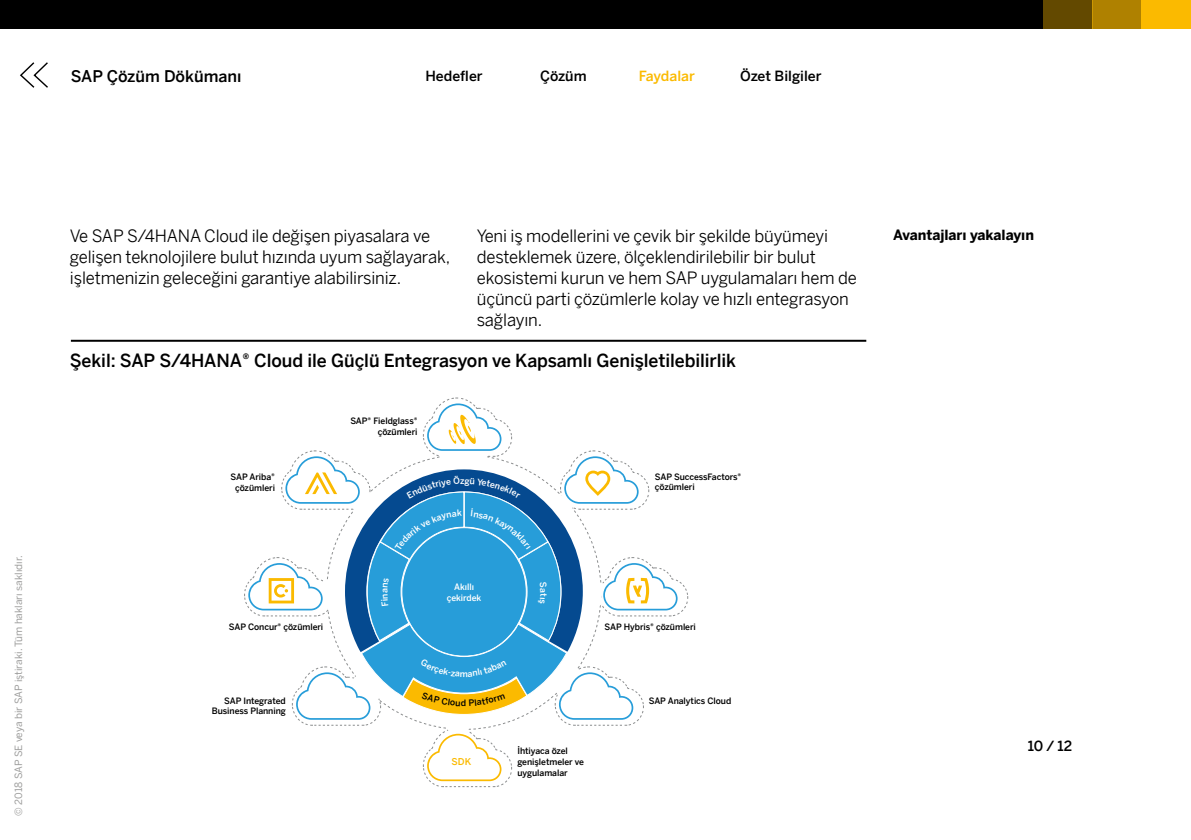
<style>
.page{position:relative;width:1191px;height:840px;background:#fff}
.page>*{position:absolute;margin:0;border:0;box-sizing:border-box;transform-origin:0 0}
.t1{font:500 18px "Benton Sans";letter-spacing:-.005em;color:#000}
.t2{font:17px/21px "Benton Sans";letter-spacing:-.01em;color:#000}
.t3{font:500 16px "Benton Sans";color:#000}
.t4{font:500 14px "Benton Sans";color:#000}
.t5{font:700 14px "Benton Sans";letter-spacing:-.005em;color:#000}
.t6{font:500 14px "Benton Sans";color:#fbba00}
.t7{font:10px "Benton Sans";color:#9d9d9c}
.t8{font:500 9.4px "Benton Sans";color:#fbba00}
.t9{font:500 8.8px/10.8px "Benton Sans";letter-spacing:-.005em;color:#000}
.t10{font:500 8.8px/10.8px "Benton Sans";letter-spacing:-.005em;color:#fff;text-align:center}
</style>
<div class="page">
<div style="left:0;top:0;width:1191px;height:28px;background:#000"></div>
<div style="left:1141px;top:0;width:50px;height:28px;background:#fbba00"></div>
<div style="left:1092px;top:0;width:49px;height:28px;background:#af8100"></div>
<div style="left:1043px;top:0;width:49px;height:28px;background:#634900"></div>
<svg style="left:20px;top:62px;width:28px;height:26px"></svg>
<hr style="left:71px;top:339px;width:795px;height:2px;background:#000">
<svg style="left:244px;top:397px;width:444px;height:389px"></svg>
<p class="t3" style="left:71px;top:62px;width:172px">SAP Çözüm Dökümanı</p>
<p class="t4" style="left:425px;top:64px;width:59px">Hedefler</p>
<p class="t4" style="left:540px;top:64px;width:48px">Çözüm</p>
<p class="t6" style="left:639px;top:64px;width:58px">Faydalar</p>
<p class="t4" style="left:740px;top:64px;width:83px">Özet Bilgiler</p>
<p class="t7" style="left:11px;top:815px;width:261px;rotate:-90deg">© 2018 SAP SE veya bir SAP iştiraki. Tüm hakları saklıdır.</p>
<p class="t2" style="left:70px;top:223px;width:382px">Ve SAP S/4HANA Cloud ile değişen piyasalara ve gelişen teknolojilere bulut hızında uyum sağlayarak, işletmenizin geleceğini garantiye alabilirsiniz.</p>
<p class="t2" style="left:477px;top:223px;width:381px">Yeni iş modellerini ve çevik bir şekilde büyümeyi desteklemek üzere, ölçeklendirilebilir bir bulut ekosistemi kurun ve hem SAP uygulamaları hem de üçüncü parti çözümlerle kolay ve hızlı entegrasyon sağlayın.</p>
<p class="t5" style="left:893px;top:222px;width:142px">Avantajları yakalayın</p>
<p class="t1" style="left:70px;top:345px;width:667px">Şekil: SAP S/4HANA® Cloud ile Güçlü Entegrasyon ve Kapsamlı Genişletilebilirlik</p>
<p class="t9" style="left:231px;top:470px;width:46px;text-align:center">SAP Ariba® çözümleri</p>
<p class="t9" style="left:350px;top:414px;width:69px;text-align:right">SAP® Fieldglass® çözümleri</p>
<p class="t10" style="left:447px;top:580px;width:36px">Akıllı çekirdek</p>
<p class="t9" style="left:655px;top:469px;width:88px">SAP SuccessFactors® çözümleri</p>
<p class="t9" style="left:229px;top:620px;width:96px">SAP Concur® çözümleri</p>
<p class="t9" style="left:604px;top:620px;width:93px">SAP Hybris® çözümleri</p>
<p class="t9" style="left:212px;top:693px;width:76px;text-align:right">SAP Integrated<br>Business Planning</p>
<p class="t8" style="left:451px;top:753px;width:21px">SDK</p>
<p class="t9" style="left:517px;top:744px;width:68px">İhtiyaca özel genişletmeler ve uygulamalar</p>
<p class="t9" style="left:649px;top:694px;width:84px">SAP Analytics Cloud</p>
<p class="t4" style="left:1027px;top:733px;width:46px">10 / 12</p>
</div>
